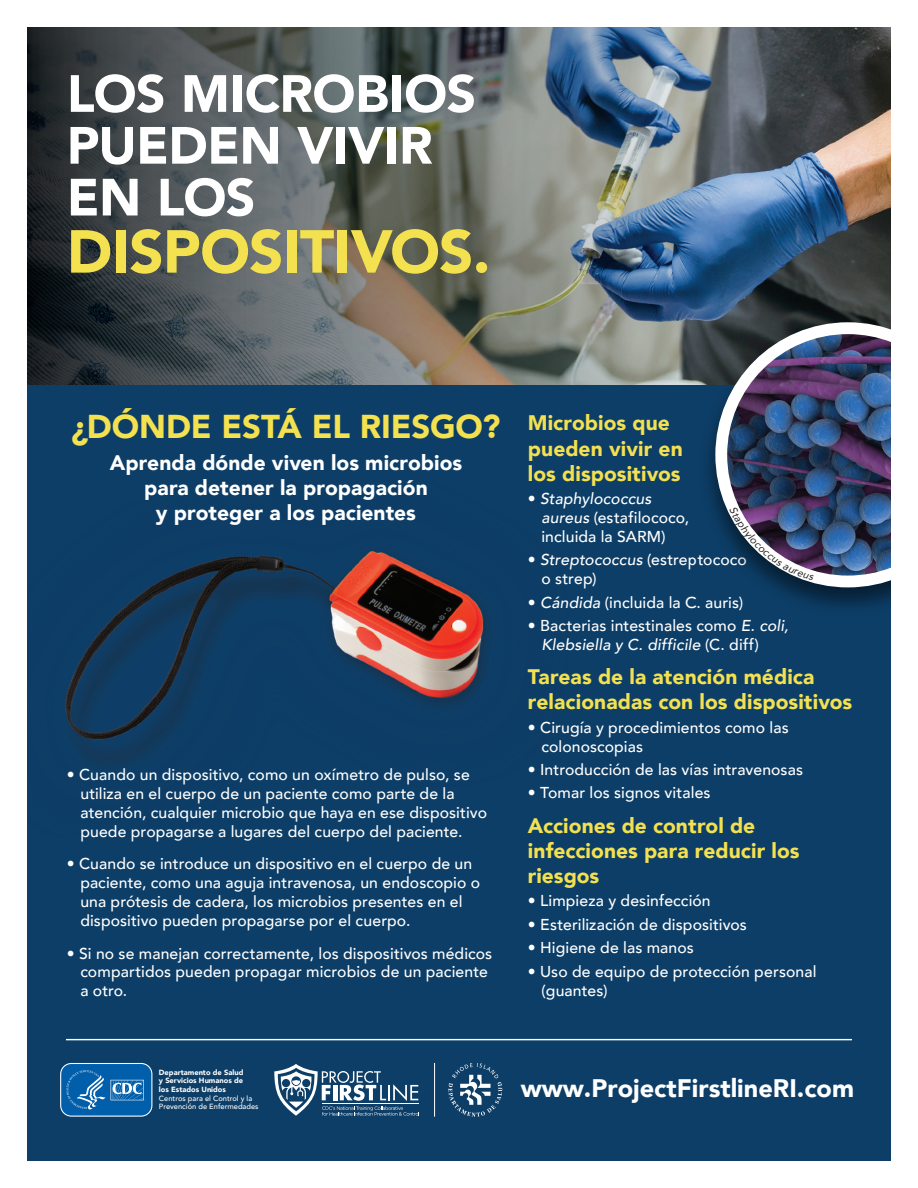
<style>
.page{position:relative;width:918px;height:1188px;background:#fff}
.page>*{position:absolute;margin:0;border:0;box-sizing:border-box;transform-origin:0 0}
.t1{font:900 60px "Avenir";letter-spacing:-.015em;color:#f3e150}
.t2{font:900 51.75px/51.8px "Avenir";letter-spacing:-.01em;color:#fff}
.t3{font:900 33px "Avenir";letter-spacing:-.005em;color:#f3e150}
.t4{font:900 25.35px "Avenir";color:#fff}
.t5{font:900 21px/25.2px "Avenir";color:#f3e150}
.t6{font:900 21px/25.2px "Avenir";color:#fff;text-align:center}
.t7{font:500 15.75px/18.9px "Avenir";letter-spacing:.005em;color:#fff}
.t8{font:900 7.5px/8.7px "Avenir";color:#fff;text-align:justify}
.t9{font:500 7.5px/8.7px "Avenir";color:#fff}
.s1{font-style:italic}
</style>
<div class="page">
<img style="left:27px;top:27px;width:864px;height:357px">
<div style="left:27px;top:385px;width:864px;height:776px;background:#0d3e67"></div>
<hr style="left:66px;top:1039px;width:786px;height:1px;background:#fff">
<img style="left:65px;top:551px;width:422px;height:211px">
<img style="left:693px;top:313px;width:198px;height:294px">
<svg style="left:715px;top:322px;width:176px;height:265px"></svg>
<img style="left:727px;top:334px;width:164px;height:242px">
<svg style="left:60px;top:1063px;width:93px;height:54px;background:#2875b5"></svg>
<hr style="left:434px;top:1063px;width:1px;height:54px;background:#fff">
<svg style="left:274px;top:1064px;width:145px;height:52px"></svg>
<svg style="left:448px;top:1063px;width:54px;height:54px"></svg>
<svg style="left:729px;top:506px;width:85px;height:75px;background:#576181"></svg>
<h2 class="t2" style="left:67px;top:67px;width:411px">LOS MICROBIOS<br>PUEDEN VIVIR<br>EN LOS</h2>
<h1 class="t1" style="left:67px;top:200px;width:425px">DISPOSITIVOS.</h1>
<h3 class="t3" style="left:71px;top:399px;width:431px">¿DÓNDE ESTÁ EL RIESGO?</h3>
<h3 class="t6" style="left:110px;top:449px;width:354px">Aprenda dónde viven los microbios para detener la propagación<br>y proteger a los pacientes</h3>
<p class="t7" style="left:80px;top:765px;width:408px;text-indent:-13px">• Cuando un dispositivo, como un oxímetro de pulso, se utiliza en el cuerpo de un paciente como parte de la atención, cualquier microbio que haya en ese dispositivo puede propagarse a lugares del cuerpo del paciente.</p>
<p class="t7" style="left:80px;top:854px;width:401px;text-indent:-13px">• Cuando se introduce un dispositivo en el cuerpo de un paciente, como una aguja intravenosa, un endoscopio o una prótesis de cadera, los microbios presentes en el dispositivo pueden propagarse por el cuerpo.</p>
<p class="t7" style="left:80px;top:943px;width:413px;text-indent:-13px">• Si no se manejan correctamente, los dispositivos médicos compartidos pueden propagar microbios de un paciente a otro.</p>
<h3 class="t5" style="left:528px;top:410px;width:156px">Microbios que pueden vivir en los dispositivos</h3>
<p class="t7" style="left:541px;top:488px;width:149px;text-indent:-13px">• <span class="s1">Staphylococcus aureus</span> (estafilococo, incluida la SARM)</p>
<p class="t7" style="left:541px;top:550px;width:207px;text-indent:-13px">• <span class="s1">Streptococcus</span> (estreptococo o strep)</p>
<p class="t7" style="left:528px;top:592px;width:217px">• <span class="s1">Cándida</span> (incluida la C. auris)</p>
<p class="t7" style="left:541px;top:615px;width:249px;text-indent:-13px">• Bacterias intestinales como <span class="s1">E. coli,<br>Klebsiella y C. difficile</span> (C. diff)</p>
<h3 class="t5" style="left:528px;top:664px;width:326px">Tareas de la atención médica relacionadas con los dispositivos</h3>
<p class="t7" style="left:541px;top:717px;width:249px;text-indent:-13px">• Cirugía y procedimientos como las colonoscopias</p>
<p class="t7" style="left:528px;top:759px;width:277px">• Introducción de las vías intravenosas</p>
<p class="t7" style="left:528px;top:783px;width:184px">• Tomar los signos vitales</p>
<h3 class="t5" style="left:528px;top:812px;width:273px">Acciones de control de infecciones para reducir los riesgos</h3>
<p class="t7" style="left:528px;top:891px;width:184px">• Limpieza y desinfección</p>
<p class="t7" style="left:528px;top:914px;width:220px">• Esterilización de dispositivos</p>
<p class="t7" style="left:528px;top:937px;width:167px">• Higiene de las manos</p>
<p class="t7" style="left:541px;top:961px;width:277px;text-indent:-13px">• Uso de equipo de protección personal (guantes)</p>
<p class="t8" style="left:159px;top:1068px;width:86px">Departamento de Salud y Servicios Humanos de los Estados Unidos</p>
<p class="t9" style="left:159px;top:1093px;width:101px">Centros para el Control y la<br>Prevención de Enfermedades</p>
<h3 class="t4" style="left:521px;top:1066px;width:335px">www.ProjectFirstlineRI.com</h3>
</div>
